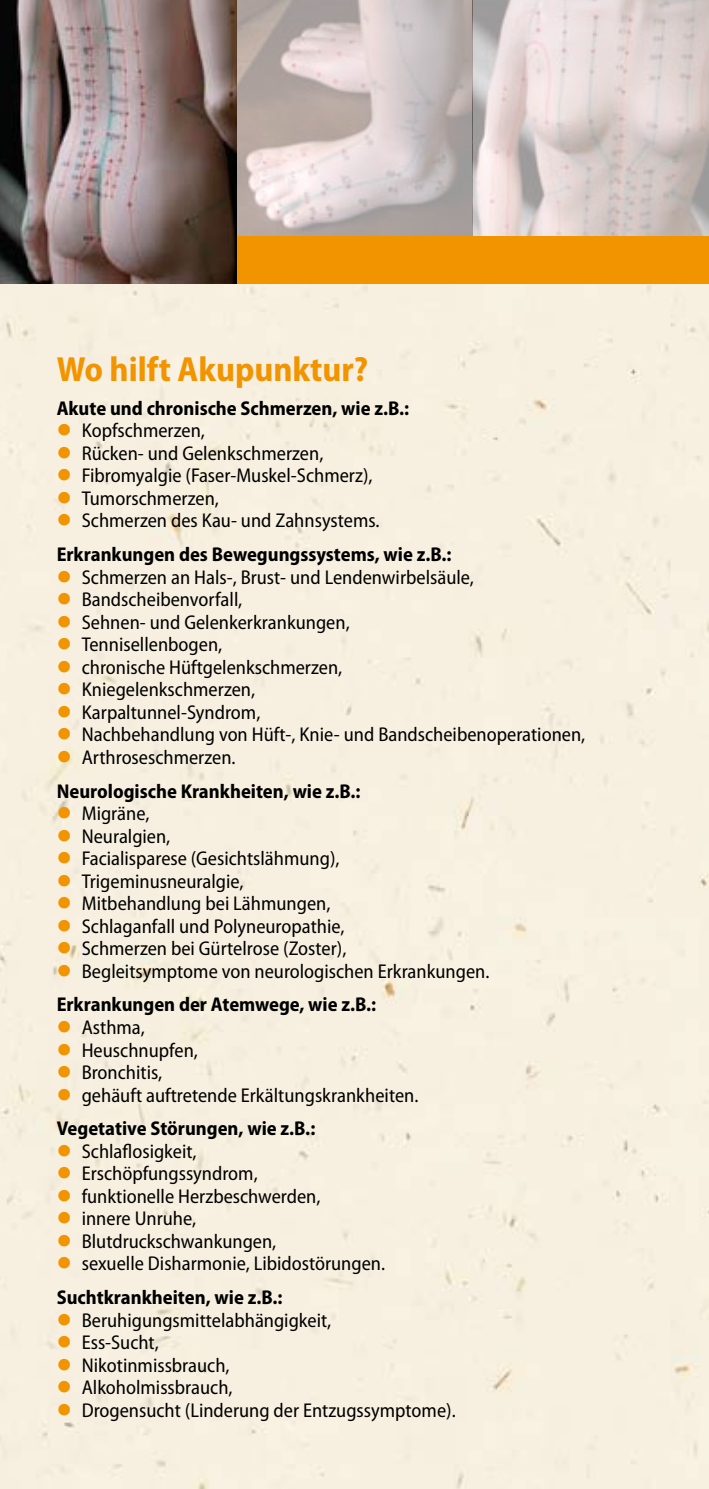
<style>
.page{position:relative;width:709px;height:1489px;background:#fff}
.page>*{position:absolute;margin:0;border:0;box-sizing:border-box;transform-origin:0 0}
.t1{font:700 semi-condensed 35px "Myriad Pro";color:#f29400}
.t2{font:semi-condensed 20px/22.5px "Myriad Pro";color:#000}
.t3{font:700 semi-condensed 20px "Myriad Pro";color:#000}
.t4{font:20px/22.5px "Wingdings";color:#f29400;text-align:justify}
</style>
<div class="page">
<div style="left:0;top:283px;width:708px;height:1205px;background:#f7f0e0"></div>
<hr style="left:708px;top:283px;width:1px;height:1205px;background:#fffaf4">
<img style="left:237px;top:0;width:236px;height:236px">
<img style="left:473px;top:0;width:236px;height:236px">
<div style="left:0;top:236px;width:709px;height:47px;background:#f29400"></div>
<img style="left:0;top:0;width:237px;height:283px">
<svg style="left:57px;top:250px;width:17px;height:23px"></svg>
<h1 class="t1" style="left:57px;top:349px;width:313px">Wo hilft Akupunktur?</h1>
<p class="t3" style="left:57px;top:397px;width:354px">Akute und chronische Schmerzen, wie z.B.:</p>
<p class="t2" style="left:82px;top:419px;width:299px">Kopfschmerzen,<br>Rücken- und Gelenkschmerzen,<br>Fibromyalgie (Faser-Muskel-Schmerz),<br>Tumorschmerzen,<br>Schmerzen des Kau- und Zahnsystems.</p>
<p class="t3" style="left:57px;top:543px;width:396px">Erkrankungen des Bewegungssystems, wie z.B.:</p>
<p class="t2" style="left:82px;top:566px;width:505px">Schmerzen an Hals-, Brust- und Lendenwirbelsäule, Bandscheibenvorfall,<br>Sehnen- und Gelenkerkrankungen,<br>Tennisellenbogen,<br>chronische Hüftgelenkschmerzen,<br>Kniegelenkschmerzen,<br>Karpaltunnel-Syndrom,<br>Nachbehandlung von Hüft-, Knie- und Bandscheibenoperationen, Arthroseschmerzen.</p>
<p class="t3" style="left:57px;top:779px;width:305px">Neurologische Krankheiten, wie z.B.:</p>
<p class="t2" style="left:82px;top:802px;width:409px">Migräne,<br>Neuralgien,<br>Facialisparese (Gesichtslähmung),<br>Trigeminusneuralgie,<br>Mitbehandlung bei Lähmungen,<br>Schlaganfall und Polyneuropathie,<br>Schmerzen bei Gürtelrose (Zoster),<br>Begleitsymptome von neurologischen Erkrankungen.</p>
<p class="t3" style="left:57px;top:993px;width:321px">Erkrankungen der Atemwege, wie z.B.:</p>
<p class="t2" style="left:82px;top:1016px;width:338px">Asthma,<br>Heuschnupfen,<br>Bronchitis,<br>gehäuft auftretende Erkältungskrankheiten.</p>
<p class="t3" style="left:57px;top:1117px;width:260px">Vegetative Störungen, wie z.B.:</p>
<p class="t2" style="left:82px;top:1140px;width:305px">Schlaflosigkeit,<br>Erschöpfungssyndrom,<br>funktionelle Herzbeschwerden,<br>innere Unruhe,<br>Blutdruckschwankungen,<br>sexuelle Disharmonie, Libidostörungen.</p>
<p class="t3" style="left:57px;top:1286px;width:227px">Suchtkrankheiten, wie z.B.:</p>
<p class="t2" style="left:82px;top:1309px;width:375px">Beruhigungsmittelabhängigkeit,<br>Ess-Sucht,<br>Nikotinmissbrauch,<br>Alkoholmissbrauch,<br>Drogensucht (Linderung der Entzugssymptome).</p>
<p class="t4" style="left:57px;top:419px;width:16px">● ● ● ● ●</p>
<p class="t4" style="left:57px;top:565px;width:16px">● ● ● ● ● ● ● ● ●</p>
<p class="t4" style="left:57px;top:801px;width:16px">● ● ● ● ● ● ● ●</p>
<p class="t4" style="left:57px;top:1015px;width:16px">● ● ● ●</p>
<p class="t4" style="left:57px;top:1139px;width:16px">● ● ● ● ● ●</p>
<p class="t4" style="left:57px;top:1308px;width:16px">● ● ● ● ●</p>
</div>
